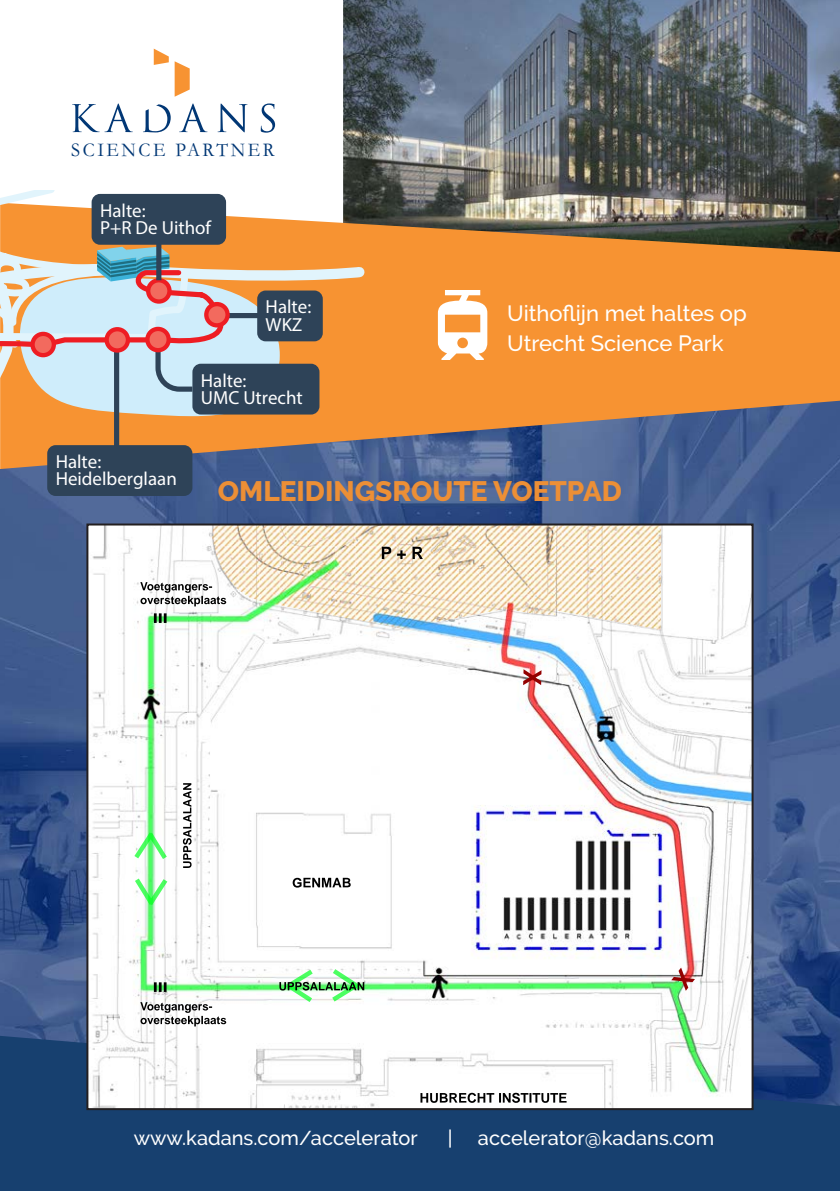
<style>
.page{position:relative;width:840px;height:1191px;background:#fff}
.page>*{position:absolute;margin:0;border:0;box-sizing:border-box;transform-origin:0 0}
.t1{font:800 28px "Raleway";color:#ec8f36}
.t2{font:500 22px "Raleway";color:#fff}
.t3{font:500 20px "Raleway";color:#fff}
.t4{font:19.6px "Garamond";letter-spacing:.135em;color:#013775;scale:.96 1}
.t5{font:19px/17.2px "Vista Sans Reg";color:#fff}
.t6{font:700 19px/17.2px "Vista Sans";color:#fff}
.s1{font-family:"Vista Sans";font-weight:700}
.s2{font-family:"Vista Sans Reg";font-weight:400}
</style>
<div class="page">
<img style="left:343px;top:0;width:496px;height:203px">
<svg style="left:365px;top:203px;width:474px;height:198px;background:#db8a39"></svg>
<svg style="left:154px;top:49px;width:35px;height:48px"></svg>
<svg style="left:72px;top:103px;width:61px;height:29px"></svg>
<svg style="left:179px;top:103px;width:28px;height:29px"></svg>
<svg style="left:217px;top:103px;width:30px;height:29px"></svg>
<svg style="left:260px;top:103px;width:15px;height:30px"></svg>
<svg style="left:143px;top:104px;width:28px;height:28px"></svg>
<div style="left:0;top:1106px;width:839px;height:85px;background:#17406f"></div>
<img style="left:0;top:401px;width:839px;height:705px">
<img style="left:89px;top:526px;width:661px;height:581px">
<img style="left:212px;top:526px;width:448px;height:104px">
<img style="left:238px;top:526px;width:318px;height:84px">
<img style="left:134px;top:832px;width:33px;height:73px">
<img style="left:286px;top:969px;width:72px;height:33px">
<svg style="left:154px;top:982px;width:12px;height:10px"></svg>
<svg style="left:154px;top:613px;width:12px;height:10px"></svg>
<svg style="left:0;top:191px;width:365px;height:312px;background:#b88d6b"></svg>
<svg style="left:0;top:191px;width:191px;height:76px"></svg>
<div style="left:47px;top:445px;width:145px;height:51px;background:#2e4358;border-radius:8px"></div>
<div style="left:192px;top:364px;width:127px;height:50px;background:#2e4358;border-radius:8px"></div>
<svg style="left:20px;top:246px;width:259px;height:170px"></svg>
<div style="left:257px;top:290px;width:65px;height:51px;background:#2e4358;border-radius:8px"></div>
<svg style="left:0;top:267px;width:230px;height:217px"></svg>
<svg style="left:33px;top:334px;width:21px;height:21px"></svg>
<div style="left:30px;top:332px;width:26px;height:25px;border:4px solid #ee1d23;border-radius:50%"></div>
<svg style="left:107px;top:329px;width:21px;height:21px"></svg>
<div style="left:104px;top:327px;width:26px;height:26px;border:4px solid #ee1d23;border-radius:50%"></div>
<svg style="left:147px;top:329px;width:22px;height:21px"></svg>
<div style="left:145px;top:327px;width:26px;height:25px;border:4px solid #ee1d23;border-radius:50%"></div>
<div style="left:206px;top:304px;width:21px;height:21px;background:#f26a5e;border-radius:50%"></div>
<div style="left:204px;top:302px;width:25px;height:25px;border:4px solid #ee1d23;border-radius:50%"></div>
<div style="left:148px;top:280px;width:21px;height:21px;background:#f26a5e;border-radius:50%"></div>
<div style="left:146px;top:278px;width:25px;height:26px;border:4px solid #ee1d23;border-radius:50%"></div>
<div style="left:156px;top:243px;width:5px;height:37px;background:#2e4358"></div>
<div style="left:92px;top:194px;width:134px;height:51px;background:#2e4358;border-radius:8px"></div>
<svg style="left:437px;top:291px;width:50px;height:69px"></svg>
<p class="t4" style="left:71px;top:136px;width:213px">SCIENCE PARTNER</p>
<p class="t5" style="left:100px;top:201px;width:112px"><span class="s1">Halte:<br></span>P+R De Uithof</p>
<p class="t6" style="left:265px;top:298px;width:47px">Halte:<br><span class="s2">WKZ</span></p>
<p class="t5" style="left:201px;top:371px;width:103px"><span class="s1">Halte:<br></span>UMC Utrecht</p>
<p class="t2" style="left:507px;top:300px;width:241px">Uithoflijn met haltes op</p>
<p class="t2" style="left:507px;top:330px;width:218px">Utrecht Science Park</p>
<p class="t5" style="left:56px;top:452px;width:123px"><span class="s1">Halte:<br></span>Heidelberglaan</p>
<p class="t1" style="left:218px;top:475px;width:405px">OMLEIDINGSROUTE VOETPAD</p>
<p class="t3" style="left:134px;top:1126px;width:285px">www.kadans.com/accelerator</p>
<p class="t3" style="left:447px;top:1126px;width:6px">|</p>
<p class="t3" style="left:477px;top:1126px;width:238px">accelerator@kadans.com</p>
</div>
